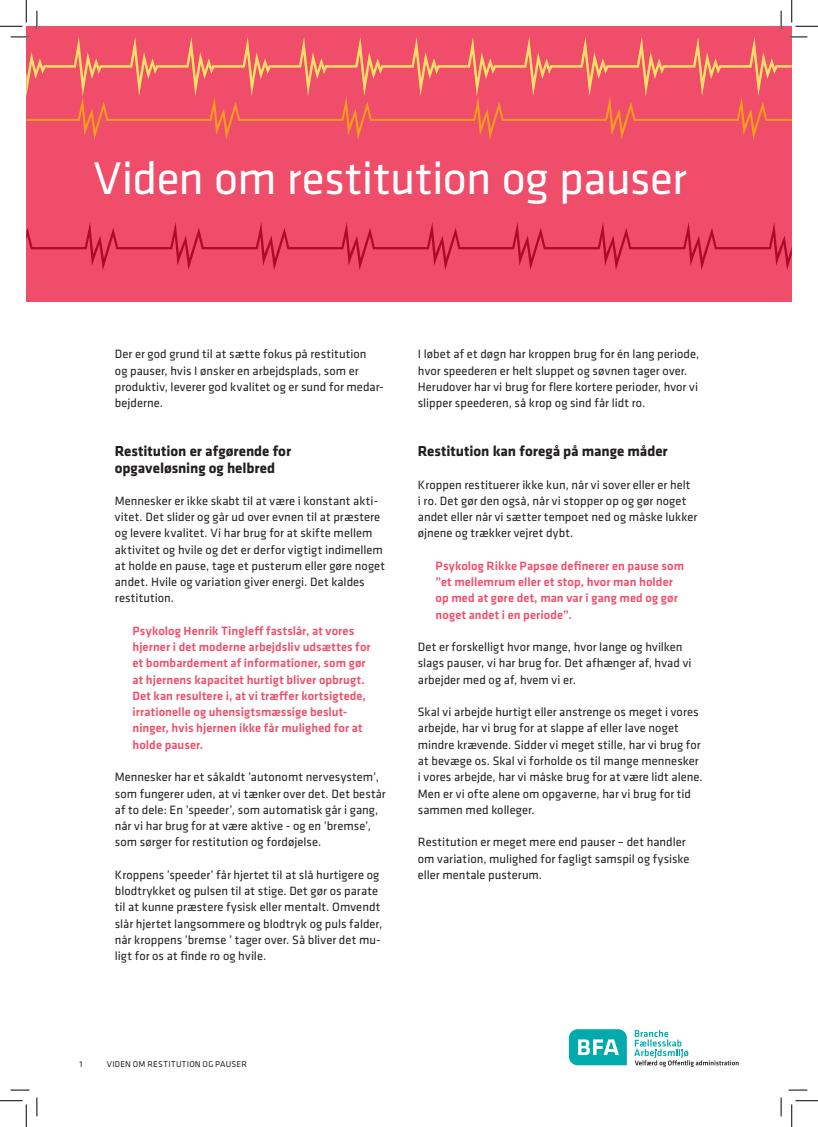
<style>
.page{position:relative;width:818px;height:1127px;background:#fff}
.page>*{position:absolute;margin:0;border:0;box-sizing:border-box;transform-origin:0 0}
.t1{font:47.5px "Klavika";letter-spacing:-.015em;color:#fff}
.Mellemrubrik-4{font:700 15px/17.5px "Klavika";letter-spacing:-.005em;color:#231f20}
.Brød{font:12.5px/16.2px "Klavika";letter-spacing:.005em;color:#231f20}
.citat_i_brødtekst{font:500 12.5px/16.2px "Klavika";letter-spacing:.005em;color:#ef4d69}
.t2{font:8.75px "Klavika";letter-spacing:.025em;color:#231f20}
</style>
<div class="page">
<div style="left:26px;top:26px;width:766px;height:276px;background:#ef4d69"></div>
<svg style="left:26px;top:37px;width:766px;height:59px"></svg>
<svg style="left:26px;top:223px;width:766px;height:47px"></svg>
<svg style="left:26px;top:97px;width:766px;height:42px"></svg>
<svg style="left:569px;top:1029px;width:58px;height:35px;background:#33bbbd"></svg>
<svg style="left:634px;top:1029px;width:104px;height:37px"></svg>
<svg style="left:11px;top:36px;width:18px;height:2px"></svg>
<svg style="left:788px;top:36px;width:19px;height:2px"></svg>
<svg style="left:11px;top:1089px;width:18px;height:1px"></svg>
<svg style="left:788px;top:1089px;width:19px;height:1px"></svg>
<svg style="left:36px;top:11px;width:2px;height:18px"></svg>
<svg style="left:36px;top:1097px;width:2px;height:18px"></svg>
<svg style="left:780px;top:11px;width:2px;height:18px"></svg>
<svg style="left:780px;top:1097px;width:2px;height:18px"></svg>
<svg style="left:0;top:0;width:27px;height:27px"></svg>
<svg style="left:0;top:1100px;width:27px;height:26px"></svg>
<svg style="left:791px;top:0;width:27px;height:27px"></svg>
<svg style="left:791px;top:1100px;width:27px;height:26px"></svg>
<p class="t1" style="left:94px;top:147px;width:595px">Viden om restitution og pauser</p>
<p class="Brød" style="left:115px;top:345px;width:271px">Der er god grund til at sætte fokus på restitution<br>og pauser, hvis I ønsker en arbejdsplads, som er produktiv, leverer god kvalitet og er sund for medar&shy;bejderne.</p>
<p class="Mellemrubrik-4" style="left:115px;top:441px;width:178px">Restitution er afgørende for opgaveløsning og helbred</p>
<p class="Brød" style="left:115px;top:492px;width:272px">Mennesker er ikke skabt til at være i konstant akti&shy;vitet. Det slider og går ud over evnen til at præstere og levere kvalitet. Vi har brug for at skifte mellem aktivitet og hvile og det er derfor vigtigt indimellem at holde en pause, tage et pusterum eller gøre noget andet. Hvile og variation giver energi. Det kaldes restitution.</p>
<p class="citat_i_brødtekst" style="left:133px;top:622px;width:240px">Psykolog Henrik Tingleff fastslår, at vores hjerner i det moderne arbejdsliv udsættes for et bombardement af informationer, som gør at hjernens kapacitet hurtigt bliver opbrugt.<br>Det kan resultere i, at vi træffer kortsigtede, irrationelle og uhensigtsmæssige beslut&shy;ninger, hvis hjernen ikke får mulighed for at holde pauser.</p>
<p class="Brød" style="left:115px;top:768px;width:272px">Mennesker har et såkaldt ’autonomt nervesystem’, som fungerer uden, at vi tænker over det. Det består af to dele: En ’speeder’, som automatisk går i gang, når vi har brug for at være aktive - og en ’bremse’, som sørger for restitution og fordøjelse.</p>
<p class="Brød" style="left:115px;top:865px;width:269px">Kroppens ’speeder’ får hjertet til at slå hurtigere og blodtrykket og pulsen til at stige. Det gør os parate til at kunne præstere fysisk eller mentalt. Omvendt slår hjertet langsommere og blodtryk og puls falder, når kroppens ’bremse ’ tager over. Så bliver det mu&shy;ligt for os at finde ro og hvile.</p>
<p class="Brød" style="left:418px;top:345px;width:283px">I løbet af et døgn har kroppen brug for én lang periode, hvor speederen er helt sluppet og søvnen tager over.<br>Herudover har vi brug for flere kortere perioder, hvor vi slipper speederen, så krop og sind får lidt ro.</p>
<p class="Mellemrubrik-4" style="left:418px;top:441px;width:251px">Restitution kan foregå på mange måder</p>
<p class="Brød" style="left:418px;top:475px;width:281px">Kroppen restituerer ikke kun, når vi sover eller er helt<br>i ro. Det gør den også, når vi stopper op og gør noget andet eller når vi sætter tempoet ned og måske lukker øjnene og trækker vejret dybt.</p>
<p class="citat_i_brødtekst" style="left:436px;top:557px;width:250px">Psykolog Rikke Papsøe definerer en pause som ”et mellemrum eller et stop, hvor man holder op med at gøre det, man var i gang med og gør noget andet i en periode”.</p>
<p class="Brød" style="left:418px;top:638px;width:275px">Det er forskelligt hvor mange, hvor lange og hvilken slags pauser, vi har brug for. Det afhænger af, hvad vi arbejder med og af, hvem vi er.</p>
<p class="Brød" style="left:418px;top:703px;width:286px">Skal vi arbejde hurtigt eller anstrenge os meget i vores arbejde, har vi brug for at slappe af eller lave noget mindre krævende. Sidder vi meget stille, har vi brug for at bevæge os. Skal vi forholde os til mange mennesker i vores arbejde, har vi måske brug for at være lidt alene.<br>Men er vi ofte alene om opgaverne, har vi brug for tid sammen med kolleger.</p>
<p class="Brød" style="left:418px;top:833px;width:273px">Restitution er meget mere end pauser – det handler om variation, mulighed for fagligt samspil og fysiske eller mentale pusterum.</p>
<p class="t2" style="left:79px;top:1058px;width:5px">1</p>
<p class="t2" style="left:107px;top:1058px;width:141px">VIDEN OM RESTITUTION OG PAUSER</p>
</div>
